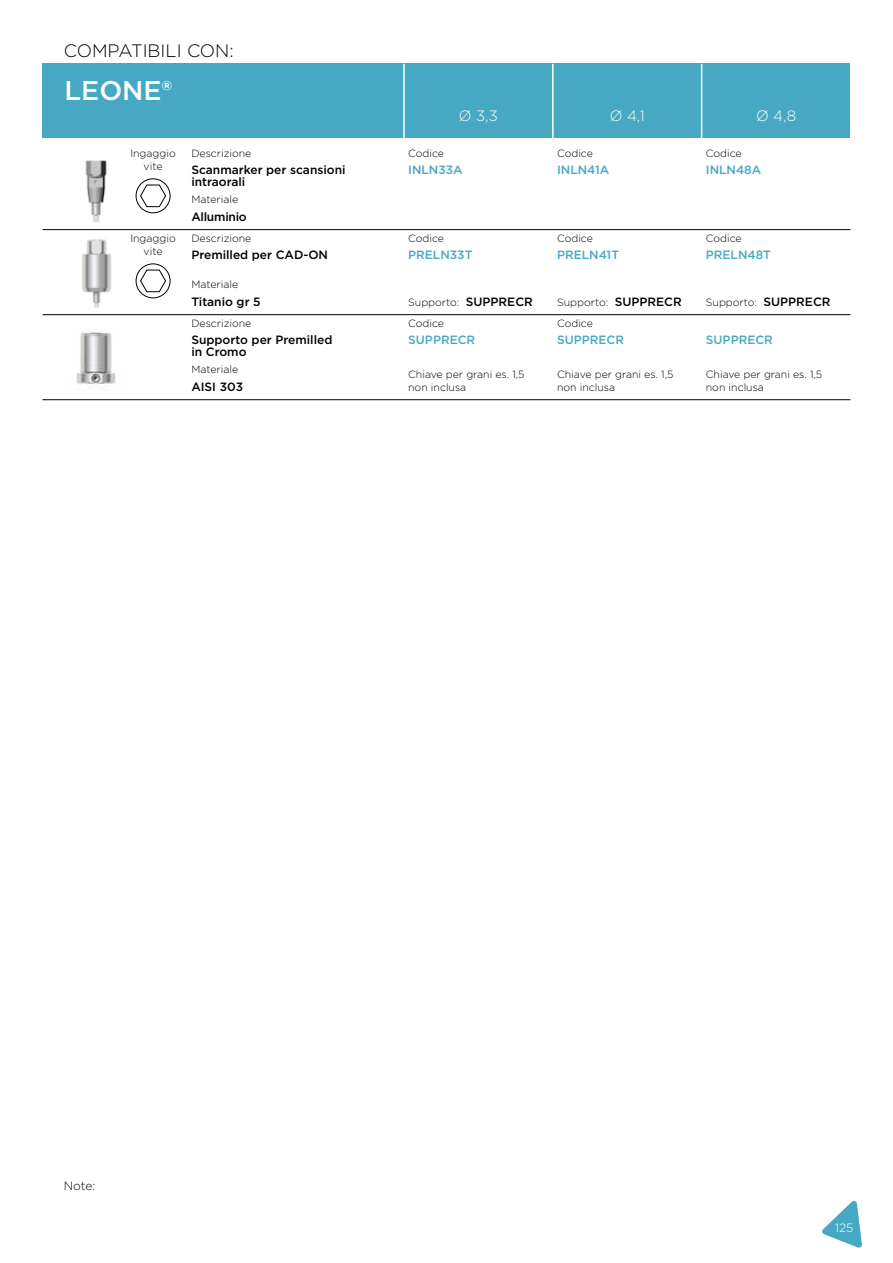
<style>
.page{position:relative;width:893px;height:1263px;background:#fff}
.page>*{position:absolute;margin:0;border:0;box-sizing:border-box;transform-origin:0 0}
.t1{font:500 27px "Gotham";color:#fff}
.t2{font:300 18px "Gotham";color:#000}
.t3{font:300 15px "Gotham";color:#fff}
.t4{font:500 12px/12px "Gotham";color:#000}
.t5{font:500 12px "Gotham";color:#47a8c3}
.t6{font:500 12px "Gotham";letter-spacing:-.02em;color:#000}
.t7{font:300 12px "Gotham";color:#000}
.t8{font:300 12px "Gotham";color:#fff}
.t9{font:300 10.5px/13.5px "Gotham";color:#000}
.s1{font-weight:500;font-size:12px}
</style>
<div class="page">
<div style="left:43px;top:64px;width:807px;height:74px;background:#47a8c3"></div>
<hr style="left:403px;top:64px;width:2px;height:74px;background:#fff">
<hr style="left:552px;top:64px;width:2px;height:74px;background:#fff">
<hr style="left:701px;top:64px;width:1px;height:74px;background:#fff">
<img style="left:85px;top:160px;width:22px;height:63px">
<hr style="left:43px;top:229px;width:807px;height:1px;background:#000">
<img style="left:82px;top:239px;width:30px;height:69px">
<hr style="left:43px;top:314px;width:807px;height:1px;background:#000">
<img style="left:76px;top:332px;width:40px;height:58px">
<hr style="left:43px;top:399px;width:807px;height:1px;background:#000">
<div style="left:136px;top:179px;width:34px;height:34px;border:1px solid #000;border-radius:50%"></div>
<svg style="left:140px;top:184px;width:26px;height:23px"></svg>
<div style="left:136px;top:264px;width:34px;height:34px;border:1px solid #000;border-radius:50%"></div>
<svg style="left:140px;top:269px;width:26px;height:23px"></svg>
<svg style="left:822px;top:1201px;width:40px;height:47px"></svg>
<h2 class="t2" style="left:64px;top:39px;width:171px">COMPATIBILI CON:</h2>
<h1 class="t1" style="left:65px;top:72px;width:109px">LEONE®</h1>
<p class="t9" style="left:130px;top:147px;width:47px;line-height:12.6px;text-align:center">Ingaggio vite</p>
<p class="t9" style="left:191px;top:146px;width:62px">Descrizione</p>
<p class="t9" style="left:191px;top:192px;width:48px">Materiale</p>
<p class="t4" style="left:191px;top:164px;width:156px">Scanmarker per scansioni intraorali</p>
<p class="t6" style="left:191px;top:209px;width:57px">Alluminio</p>
<p class="t9" style="left:130px;top:232px;width:47px;line-height:12.6px;text-align:center">Ingaggio vite</p>
<p class="t9" style="left:191px;top:232px;width:62px">Descrizione</p>
<p class="t9" style="left:191px;top:277px;width:48px">Materiale</p>
<p class="t4" style="left:191px;top:249px;width:138px">Premilled per CAD-ON</p>
<p class="t4" style="left:191px;top:296px;width:71px">Titanio gr 5</p>
<p class="t9" style="left:191px;top:317px;width:62px">Descrizione</p>
<p class="t9" style="left:191px;top:362px;width:48px">Materiale</p>
<p class="t4" style="left:191px;top:334px;width:143px">Supporto per Premilled in Cromo</p>
<p class="t4" style="left:191px;top:381px;width:53px">AISI 303</p>
<h3 class="t3" style="left:459px;top:106px;width:40px">Ø 3,3</h3>
<h3 class="t3" style="left:610px;top:106px;width:36px">Ø 4,1</h3>
<h3 class="t3" style="left:756px;top:106px;width:42px">Ø 4,8</h3>
<p class="t9" style="left:408px;top:146px;width:37px">Codice</p>
<p class="t5" style="left:408px;top:162px;width:56px">INLN33A</p>
<p class="t9" style="left:557px;top:146px;width:37px">Codice</p>
<p class="t5" style="left:557px;top:162px;width:54px">INLN41A</p>
<p class="t9" style="left:706px;top:146px;width:37px">Codice</p>
<p class="t5" style="left:706px;top:162px;width:57px">INLN48A</p>
<p class="t9" style="left:408px;top:232px;width:37px">Codice</p>
<p class="t9" style="left:557px;top:232px;width:37px">Codice</p>
<p class="t9" style="left:706px;top:232px;width:37px">Codice</p>
<p class="t5" style="left:408px;top:247px;width:66px">PRELN33T</p>
<p class="t5" style="left:557px;top:247px;width:64px">PRELN41T</p>
<p class="t5" style="left:706px;top:247px;width:67px">PRELN48T</p>
<p class="t9" style="left:408px;top:295px;width:126px">Supporto: <span class="s1">SUPPRECR</span></p>
<p class="t9" style="left:557px;top:295px;width:126px">Supporto: <span class="s1">SUPPRECR</span></p>
<p class="t9" style="left:706px;top:295px;width:126px">Supporto: <span class="s1">SUPPRECR</span></p>
<p class="t9" style="left:408px;top:317px;width:37px">Codice</p>
<p class="t9" style="left:557px;top:317px;width:37px">Codice</p>
<p class="t5" style="left:408px;top:332px;width:69px">SUPPRECR</p>
<p class="t5" style="left:557px;top:332px;width:69px">SUPPRECR</p>
<p class="t5" style="left:706px;top:332px;width:69px">SUPPRECR</p>
<p class="t9" style="left:408px;top:367px;width:118px">Chiave per grani es. 1,5 non inclusa</p>
<p class="t9" style="left:557px;top:367px;width:118px">Chiave per grani es. 1,5 non inclusa</p>
<p class="t9" style="left:706px;top:367px;width:118px">Chiave per grani es. 1,5 non inclusa</p>
<p class="t7" style="left:64px;top:1178px;width:33px">Note:</p>
<p class="t8" style="left:835px;top:1220px;width:20px">125</p>
</div>
